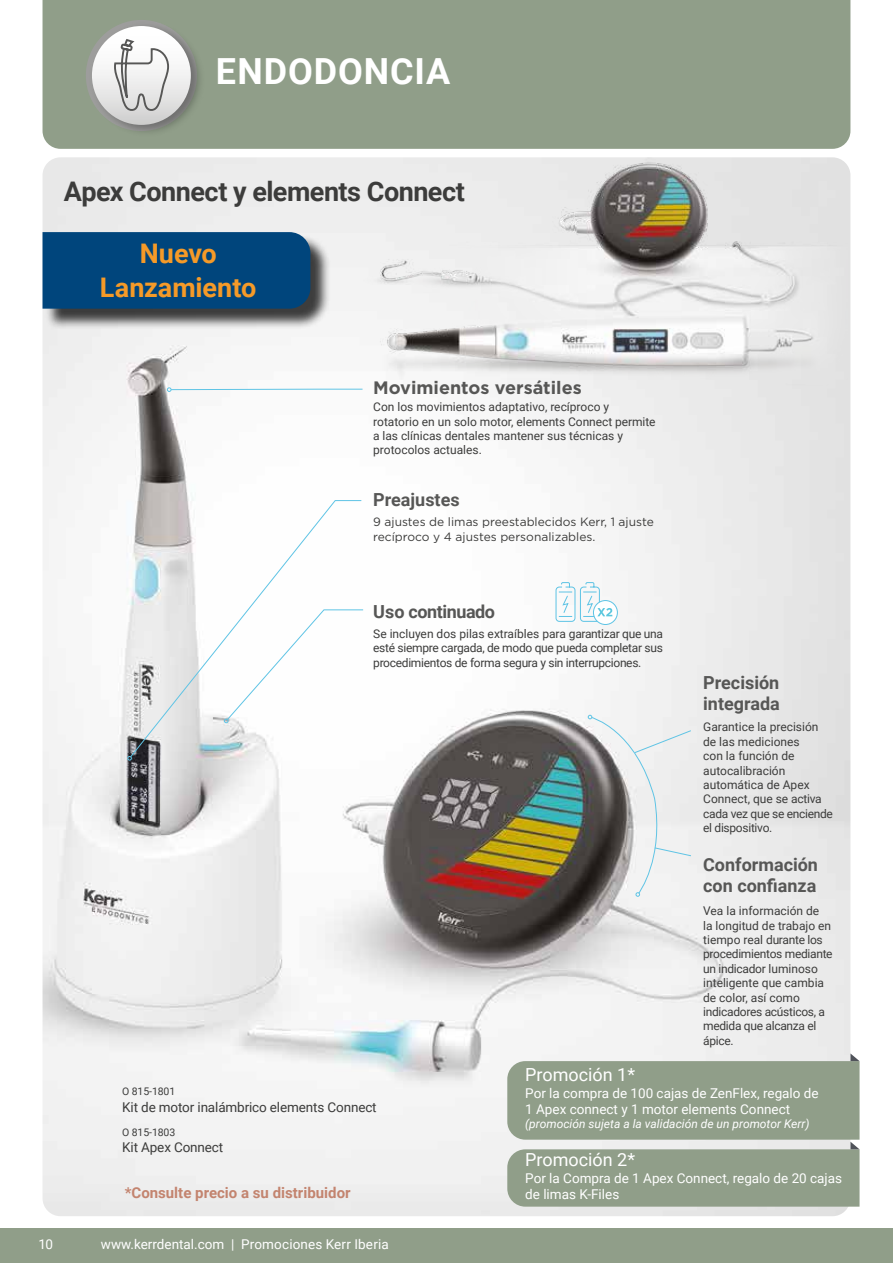
<style>
.page{position:relative;width:893px;height:1263px;background:#fff}
.page>*{position:absolute;margin:0;border:0;box-sizing:border-box;transform-origin:0 0}
.t1{font:700 36px "Roboto";letter-spacing:.025em;color:#fff}
.t2{font:700 27px "Roboto";letter-spacing:-.02em;color:#3c3c3b}
.t3{font:700 27px/33.9px "Roboto";color:#f59a28;text-align:center}
.t4{font:700 18px/21px "Roboto";color:#575756}
.t5{font:18px "Roboto";color:#fff}
.t6{font:700 18px "Gotham";color:#575756}
.t7{font:700 18px "Roboto";letter-spacing:-.025em;color:#575756}
.t8{font:700 15px "Roboto";color:#c3846f}
.t9{font:13.5px/16.2px "Roboto";color:#fff}
.t10{font:13.5px "Roboto";letter-spacing:-.01em;color:#3c3c3b}
.t11{font:12px/14.4px "Roboto";color:#3c3c3b}
.t12{font:12px/14.4px "Roboto";letter-spacing:-.025em;color:#3c3c3b}
.t13{font:12px/14.4px "Gotham";color:#3c3c3b}
.t14{font:italic 12px "Roboto";color:#fff}
.t15{font:10.5px "Roboto";letter-spacing:-.01em;color:#3c3c3b}
</style>
<div class="page">
<div style="left:0;top:1229px;width:893px;height:34px;background:#909e89"></div>
<div style="left:43px;top:0;width:807px;height:149px;background:#909e89"></div>
<img style="left:86px;top:18px;width:122px;height:122px">
<div style="left:92px;top:26px;width:99px;height:99px;background:linear-gradient(to bottom,#fff,#d5d4d4);border-radius:49px"></div>
<svg style="left:113px;top:40px;width:57px;height:81px"></svg>
<img style="left:43px;top:157px;width:807px;height:1059px">
<img style="left:328px;top:157px;width:520px;height:234px">
<svg style="left:167px;top:387px;width:196px;height:5px"></svg>
<svg style="left:129px;top:500px;width:233px;height:258px"></svg>
<svg style="left:127px;top:756px;width:5px;height:4px"></svg>
<svg style="left:224px;top:609px;width:140px;height:114px"></svg>
<svg style="left:593px;top:600px;width:24px;height:24px"></svg>
<div style="left:593px;top:600px;width:25px;height:25px;border:1px solid #5fc4e5;border-radius:50%"></div>
<svg style="left:555px;top:582px;width:57px;height:40px"></svg>
<svg style="left:588px;top:715px;width:104px;height:182px"></svg>
<div style="left:45px;top:234px;width:286px;height:95px;background:#000;opacity:.75"></div>
<div style="left:43px;top:232px;width:267px;height:77px;background:#00457c"></div>
<svg style="left:507px;top:1053px;width:352px;height:153px;background:#9ba795"></svg>
<h1 class="t1" style="left:216px;top:46px;width:236px">ENDODONCIA</h1>
<h2 class="t2" style="left:64px;top:172px;width:403px">Apex Connect y elements Connect</h2>
<h2 class="t3" style="left:100px;top:235px;width:158px">Nuevo<br>Lanzamiento</h2>
<h3 class="t6" style="left:373px;top:376px;width:210px">Movimientos versátiles</h3>
<p class="t11" style="left:373px;top:399px;width:284px">Con los movimientos adaptativo, recíproco y rotatorio en un solo motor, elements Connect permite a las clínicas dentales mantener sus técnicas y protocolos actuales.</p>
<h3 class="t4" style="left:373px;top:489px;width:88px">Preajustes</h3>
<p class="t13" style="left:373px;top:514px;width:282px">9 ajustes de limas preestablecidos Kerr, 1 ajuste recíproco y 4 ajustes personalizables.</p>
<h3 class="t7" style="left:373px;top:599px;width:123px">Uso continuado</h3>
<p class="t11" style="left:373px;top:626px;width:291px;text-align:justify">Se incluyen dos pilas extraíbles para garantizar que una esté siempre cargada, de modo que pueda completar sus procedimientos de forma segura y sin interrupciones.</p>
<h3 class="t4" style="left:703px;top:671px;width:78px">Precisión integrada</h3>
<p class="t11" style="left:703px;top:719px;width:131px">Garantice la precisión de las mediciones<br>con la función de autocalibración automática de Apex<br>Connect, que se activa cada vez que se enciende el dispositivo.</p>
<h3 class="t4" style="left:703px;top:853px;width:116px">Conformación con confianza</h3>
<p class="t12" style="left:703px;top:903px;width:131px">Vea la información de<br>la longitud de trabajo en tiempo real durante los procedimientos mediante un indicador luminoso inteligente que cambia de color, así como indicadores acústicos, a medida que alcanza el ápice.</p>
<h3 class="t5" style="left:525px;top:1062px;width:111px">Promoción 1*</h3>
<p class="t9" style="left:525px;top:1084px;width:295px">Por la compra de 100 cajas de ZenFlex, regalo de<br>1 Apex connect y 1 motor elements Connect</p>
<p class="t14" style="left:525px;top:1115px;width:286px">(promoción sujeta a la validación de un promotor Kerr)</p>
<h3 class="t5" style="left:525px;top:1147px;width:111px">Promoción 2*</h3>
<p class="t9" style="left:525px;top:1169px;width:318px">Por la Compra de 1 Apex Connect, regalo de 20 cajas</p>
<p class="t15" style="left:122px;top:1084px;width:55px">O 815-1801</p>
<p class="t10" style="left:122px;top:1097px;width:256px">Kit de motor inalámbrico elements Connect</p>
<p class="t15" style="left:122px;top:1125px;width:55px">O 815-1803</p>
<p class="t10" style="left:122px;top:1138px;width:103px">Kit Apex Connect</p>
<p class="t8" style="left:125px;top:1182px;width:227px">*Consulte precio a su distribuidor</p>
<p class="t9" style="left:525px;top:1185px;width:96px">de limas K-Files</p>
<p class="t9" style="left:38px;top:1236px;width:16px">10</p>
<p class="t9" style="left:101px;top:1235px;width:289px">www.kerrdental.com | Promociones Kerr Iberia</p>
</div>
